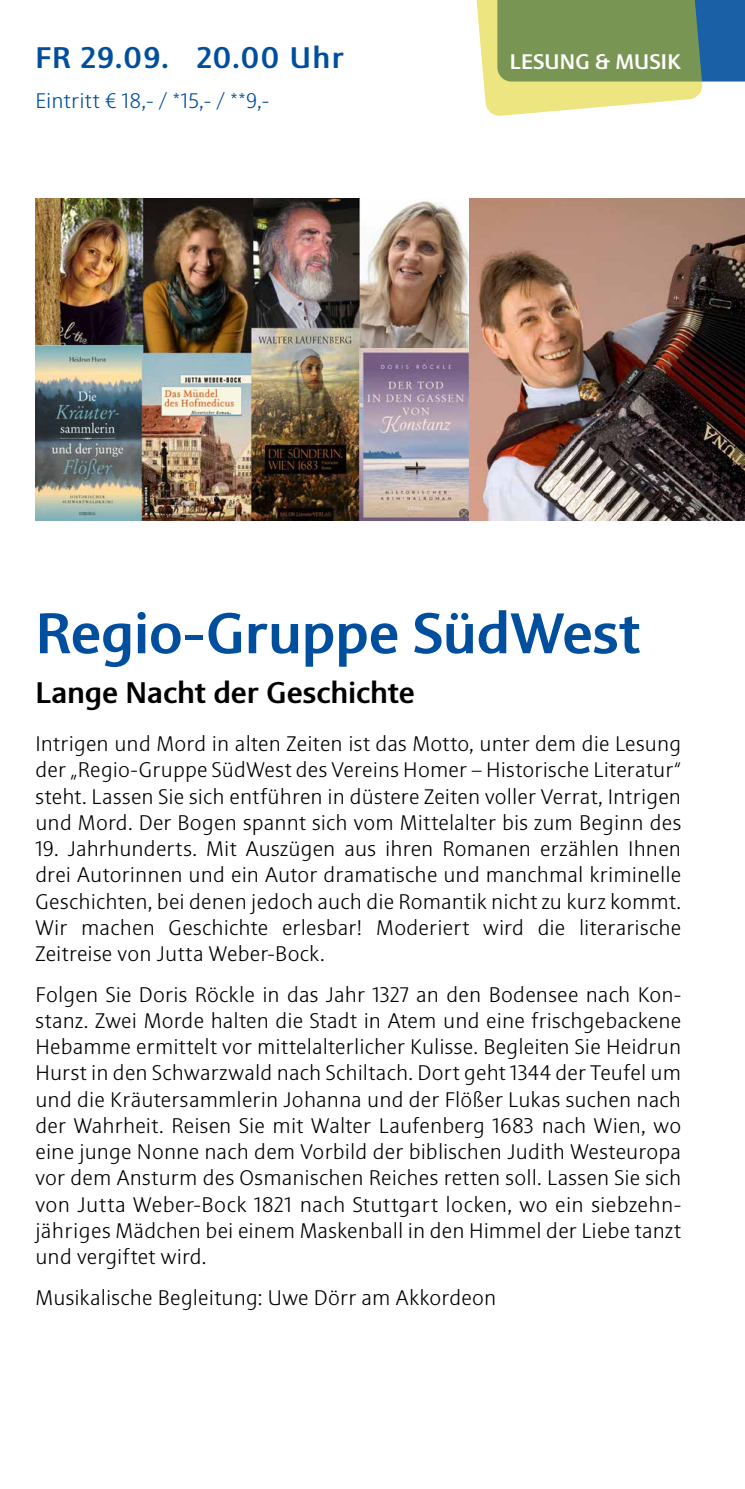
<style>
.page{position:relative;width:745px;height:1489px;background:#fff}
.page>*{position:absolute;margin:0;border:0;box-sizing:border-box;transform-origin:0 0}
.t1{font:500 57.5px "Sinova Pro";letter-spacing:-.005em;color:#004e9e}
.t2{font:500 30px "Sinova Pro";letter-spacing:-.005em;color:#000}
.t3{font:500 30px "Sinova Pro";letter-spacing:.045em;color:#004e9e}
.t4{font:300 21.25px/26.2px "Sinova Pro";letter-spacing:.01em;color:#000;text-align:justify}
.t5{font:300 21.25px "Sinova Pro";letter-spacing:.01em;color:#004e9e}
.t6{font:500 21.25px "Sinova Pro";letter-spacing:.01em;color:#fff}
</style>
<div class="page">
<svg style="left:476px;top:0;width:268px;height:116px;background:#98ae7d"></svg>
<img style="left:35px;top:198px;width:709px;height:322px">
<h2 class="t3" style="left:35px;top:40px;width:310px">FR 29.09. 20.00 Uhr</h2>
<p class="t5" style="left:35px;top:89px;width:235px">Eintritt € 18,- / *15,- / **9,-</p>
<p class="t6" style="left:509px;top:49px;width:173px">LESUNG &amp; MUSIK</p>
<h1 class="t1" style="left:35px;top:599px;width:605px">Regio-Gruppe SüdWest</h1>
<h2 class="t2" style="left:35px;top:675px;width:380px">Lange Nacht der Geschichte</h2>
<p class="t4" style="left:35px;top:730px;width:646px">Intrigen und Mord in alten Zeiten ist das Motto, unter dem die Lesung der „Regio-Gruppe SüdWest des Vereins Homer – Historische Literatur“ steht. Lassen Sie sich entführen in düstere Zeiten voller Verrat, Intrigen und Mord. Der Bogen spannt sich vom Mittelalter bis zum Beginn des</p>
<p class="t4" style="left:35px;top:835px;width:646px">19. Jahrhunderts. Mit Auszügen aus ihren Romanen erzählen Ihnen drei Autorinnen und ein Autor dramatische und manchmal kriminelle Geschichten, bei denen jedoch auch die Romantik nicht zu kurz kommt.<br>Wir machen Geschichte erlesbar! Moderiert wird die literarische Zeitreise von Jutta Weber-Bock.</p>
<p class="t4" style="left:35px;top:981px;width:646px">Folgen Sie Doris Röckle in das Jahr 1327 an den Bodensee nach Kon&shy;stanz. Zwei Morde halten die Stadt in Atem und eine frischgebackene Hebamme ermittelt vor mittelalterlicher Kulisse. Begleiten Sie Heidrun Hurst in den Schwarzwald nach Schiltach. Dort geht 1344 der Teufel um und die Kräutersammlerin Johanna und der Flößer Lukas suchen nach der Wahrheit. Reisen Sie mit Walter Laufenberg 1683 nach Wien, wo eine junge Nonne nach dem Vorbild der biblischen Judith Westeuropa vor dem Ansturm des Osmanischen Reiches retten soll. Lassen Sie sich von Jutta Weber-Bock 1821 nach Stuttgart locken, wo ein siebzehn&shy;jähriges Mädchen bei einem Maskenball in den Himmel der Liebe tanzt und vergiftet wird.</p>
<p class="t4" style="left:35px;top:1284px;width:462px">Musikalische Begleitung: Uwe Dörr am Akkordeon</p>
</div>
